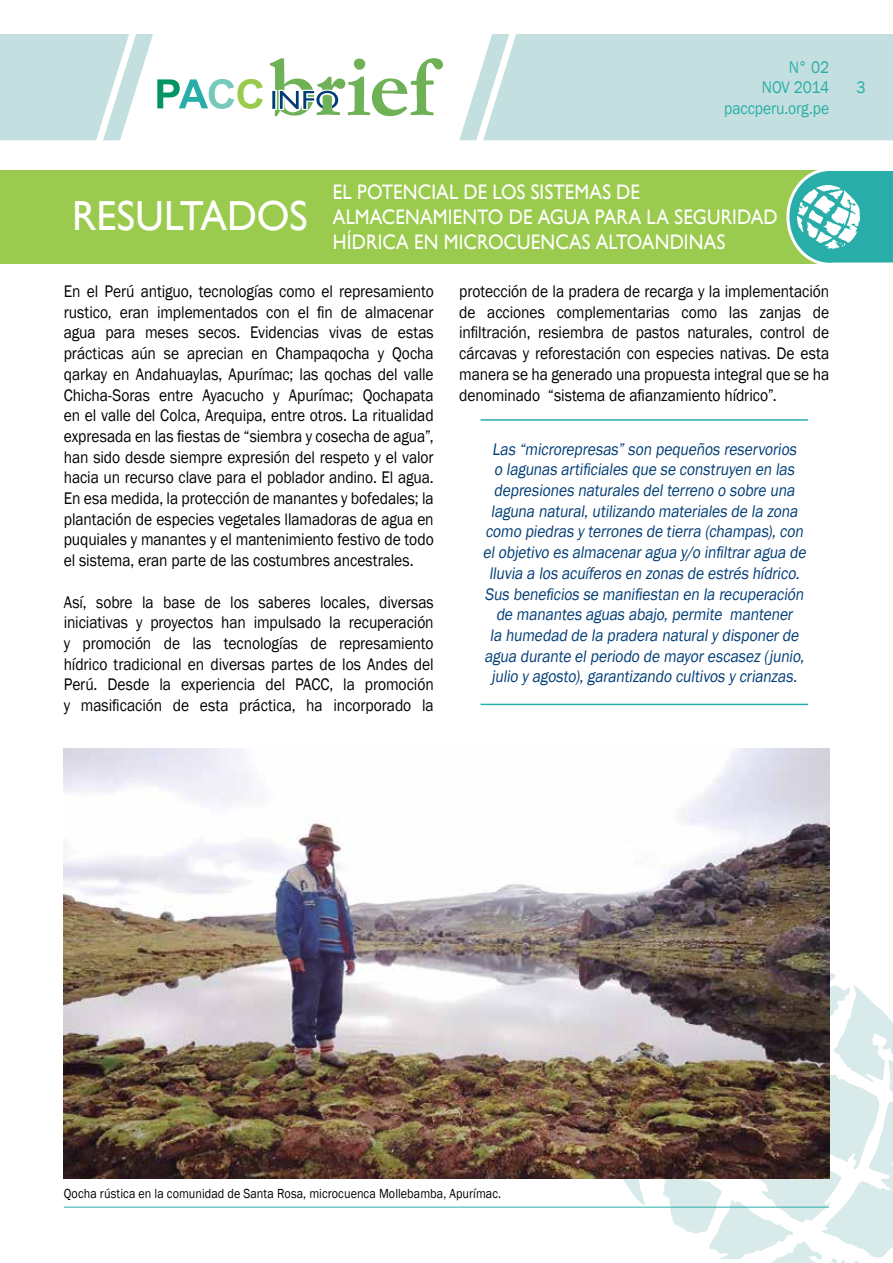
<style>
.page{position:relative;width:893px;height:1263px;background:#fff}
.page>*{position:absolute;margin:0;border:0;box-sizing:border-box;transform-origin:0 0}
.t1{font:42px "Gill Sans";color:#fff;scale:.95 1}
.t2{font:21px/25.2px "Gill Sans";letter-spacing:.005em;color:#fff;scale:.9 1}
.t3{font:17.25px/20.7px "Franklin Gothic";letter-spacing:-.005em;color:#000;text-align:justify;scale:.9 1}
.t4{font:17.25px/20.7px "Franklin Gothic";letter-spacing:-.005em;color:#003d77;text-align:center;scale:.9 1}
.t5{font:17.25px/20.7px "Franklin Gothic";letter-spacing:-.005em;color:#29ada9;text-align:right;scale:.9 1}
.t6{font:13.5px "Franklin Gothic";letter-spacing:.005em;color:#000;scale:.9 1}
</style>
<div class="page">
<div style="left:0;top:170px;width:893px;height:94px;background:#9bcb4e"></div>
<svg style="left:786px;top:170px;width:107px;height:94px;background:#64c2b5"></svg>
<div style="left:459px;top:34px;width:434px;height:106px;background:#c4dfdf"></div>
<svg style="left:610px;top:959px;width:283px;height:304px"></svg>
<svg style="left:270px;top:58px;width:173px;height:58px"></svg>
<svg style="left:0;top:34px;width:263px;height:106px"></svg>
<hr style="left:480px;top:419px;width:328px;height:2px;background:#29ada9">
<hr style="left:480px;top:704px;width:328px;height:1px;background:#29ada9">
<img style="left:64px;top:748px;width:765px;height:431px">
<hr style="left:64px;top:1207px;width:765px;height:1px;background:#29ada9">
<p class="t5" style="left:724px;top:57px;width:118px">N° 02<br>NOV 2014 paccperu.org.pe</p>
<p class="t2" style="left:333px;top:179px;width:496px">EL POTENC IAL DE LOS SISTEMAS DE<br>ALMACE NAMIENTO DE AGUA PARA LA SEGURIDAD<br>HÍDRICA EN MICROCUENCAS ALTOANDINAS</p>
<p class="t3" style="left:64px;top:281px;width:413px">En el Perú antiguo, tecnologías como el represamiento rustico, eran implementados con el fin de almacenar agua para meses secos. Evidencias vivas de estas prácticas aún se aprecian en Champaqocha y Qocha qarkay en Andahuaylas, Apurímac; las qochas del valle Chicha-Soras entre Ayacucho y Apurímac; Qochapata en el valle del Colca, Arequipa, entre otros. La ritualidad expresada en las fiestas de “siembra y cosecha de agua”, han sido desde siempre expresión del respeto y el valor hacia un recurso clave para el poblador andino. El agua.<br>En esa medida, la protección de manantes y bofedales; la plantación de especies vegetales llamadoras de agua en puquiales y manantes y el mantenimiento festivo de todo el sistema, eran parte de las costumbres ancestrales.</p>
<p class="t3" style="left:64px;top:592px;width:413px">Así, sobre la base de los saberes locales, diversas iniciativas y proyectos han impulsado la recuperación y promoción de las tecnologías de represamiento hídrico tradicional en diversas partes de los Andes del Perú. Desde la experiencia del PACC, la promoción y masificación de esta práctica, ha incorporado la</p>
<h1 class="t1" style="left:72px;top:191px;width:250px">RESULTADOS</h1>
<p class="t3" style="left:459px;top:281px;width:413px">protección de la pradera de recarga y la implementación de acciones complementarias como las zanjas de infiltración, resiembra de pastos naturales, control de cárcavas y reforestación con especies nativas. De esta manera se ha generado una propuesta integral que se ha denominado “sistema de afianzamiento hídrico”.</p>
<p class="t4" style="left:483px;top:439px;width:364px">Las “microrepresas” son pequeños reservorios<br>o lagunas artificiales que se construyen en las depresiones naturales delterreno o sobre una laguna natural,utilizando materiales de la zona como piedras y terrones de tierra (champas),con elobjetivo es almacenaragua y/o infiltraragua de lluvia a los acuíferos en zonas de estrés hídrico.<br>Sus beneficios se manifiestan en la recuperación de manantes aguas abajo,permite mantener<br>la humedad de la pradera naturaly disponerde agua durante elperiodo de mayorescasez (junio, j ulio y agosto),garantizando cultivos y crianzas.</p>
<p class="t5" style="left:856px;top:77px;width:12px">3</p>
<p class="t6" style="left:64px;top:1185px;width:487px">Qocha rústica en la comunidad de Santa Rosa, microcuenca Mollebamba, Apurímac.</p>
</div>
